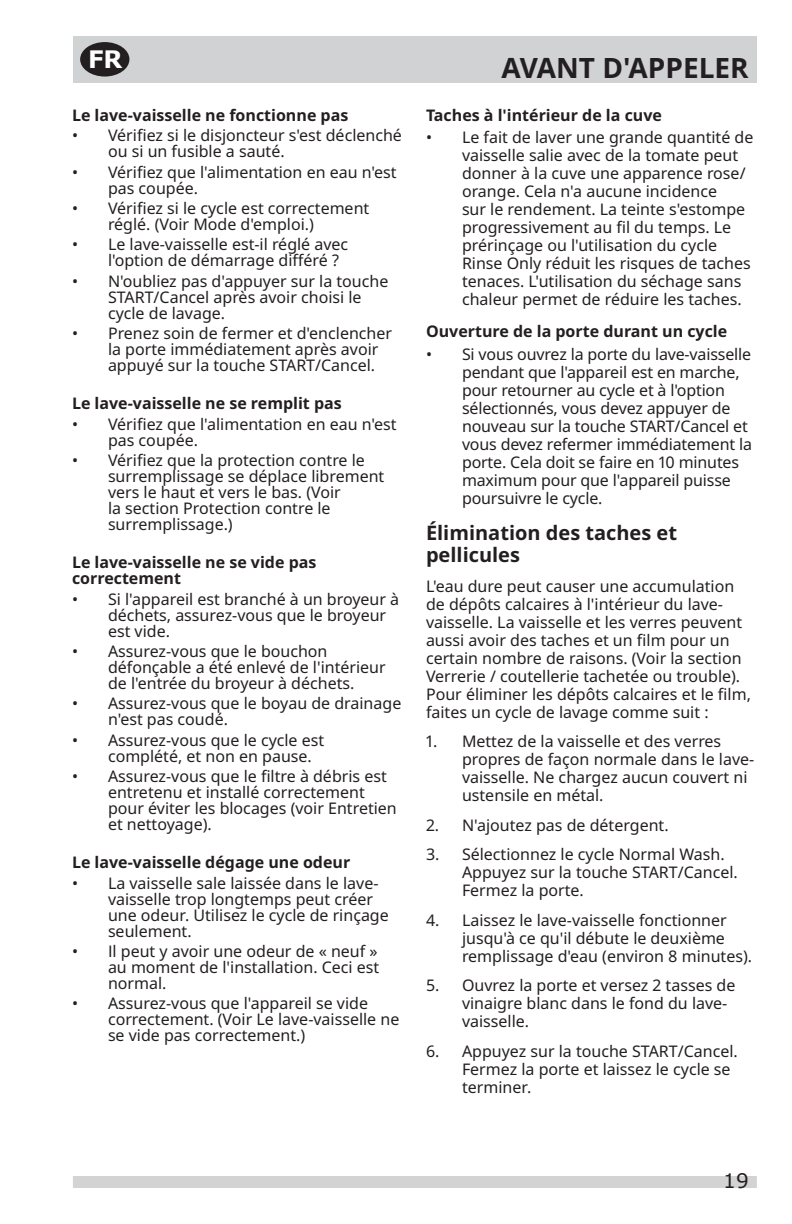
<style>
.page{position:relative;width:792px;height:1224px;background:#fff}
.page>*{position:absolute;margin:0;border:0;box-sizing:border-box;transform-origin:0 0}
.ID_Heading_Odd_conti{font:700 28px "Noto IKEA Latin";color:#231f20}
.t1{font:700 24px "Verdana";color:#fff}
.ID_1st_Level_Sub_Hea{font:700 20px/22px "Noto IKEA Latin";color:#231f20}
.t2{font:20px "Verdana";color:#231f20}
.ID_1st_Level_Sub_Hea-2{font:16px/18px "Noto IKEA Latin";color:#231f20}
.ID_Body_Text{font:700 16px/16px "Noto IKEA Latin";color:#231f20}
</style>
<div class="page">
<div style="left:73px;top:1176px;width:684px;height:12px;background:#d3d3d3"></div>
<div style="left:73px;top:36px;width:684px;height:46px;background:#d1d2d4"></div>
<svg style="left:80px;top:42px;width:49px;height:35px"></svg>
<h2 class="t1" style="left:88px;top:43px;width:36px">FR</h2>
<p class="ID_Heading_Odd_conti" style="left:502px;top:48px;width:249px">AVANT D'APPELER</p>
<p class="ID_Body_Text" style="left:72px;top:107px;width:278px">Le lave-vaisselle ne fonctionne pas</p>
<p class="ID_1st_Level_Sub_Hea-2" style="left:108px;top:127px;width:296px;line-height:16px;text-indent:-36px">• Vérifiez si le disjoncteur s'est déclenché ou si un fusible a sauté.</p>
<p class="ID_1st_Level_Sub_Hea-2" style="left:108px;top:163px;width:290px;line-height:16px;text-indent:-36px">• Vérifiez que l'alimentation en eau n'est pas coupée.</p>
<p class="ID_1st_Level_Sub_Hea-2" style="left:108px;top:200px;width:263px;line-height:16px;text-indent:-36px">• Vérifiez si le cycle est correctement réglé. (Voir Mode d'emploi.)</p>
<p class="ID_1st_Level_Sub_Hea-2" style="left:108px;top:236px;width:242px;line-height:16px;text-indent:-36px">• Le lave-vaisselle est-il réglé avec l'option de démarrage différé ?</p>
<p class="ID_1st_Level_Sub_Hea-2" style="left:108px;top:272px;width:282px;line-height:16px;text-indent:-36px">• N'oubliez pas d'appuyer sur la touche<br>START/Cancel après avoir choisi le cycle de lavage.</p>
<p class="ID_1st_Level_Sub_Hea-2" style="left:108px;top:325px;width:286px;line-height:16px;text-indent:-36px">• Prenez soin de fermer et d'enclencher la porte immédiatement après avoir appuyé sur la touche START/Cancel.</p>
<p class="ID_Body_Text" style="left:72px;top:395px;width:271px">Le lave-vaisselle ne se remplit pas</p>
<p class="ID_1st_Level_Sub_Hea-2" style="left:108px;top:415px;width:290px;line-height:16px;text-indent:-36px">• Vérifiez que l'alimentation en eau n'est pas coupée.</p>
<p class="ID_1st_Level_Sub_Hea-2" style="left:108px;top:452px;width:278px;line-height:16px;text-indent:-36px">• Vérifiez que la protection contre le surremplissage se déplace librement vers le haut et vers le bas. (Voir<br>la section Protection contre le surremplissage.)</p>
<p class="ID_Body_Text" style="left:72px;top:554px;width:246px">Le lave-vaisselle ne se vide pas correctement</p>
<p class="ID_1st_Level_Sub_Hea-2" style="left:108px;top:590px;width:293px;line-height:16px;text-indent:-36px">• Si l'appareil est branché à un broyeur à déchets, assurez-vous que le broyeur est vide.</p>
<p class="ID_1st_Level_Sub_Hea-2" style="left:108px;top:643px;width:279px;line-height:16px;text-indent:-36px">• Assurez-vous que le bouchon défonçable a été enlevé de l'intérieur de l'entrée du broyeur à déchets.</p>
<p class="ID_1st_Level_Sub_Hea-2" style="left:108px;top:695px;width:295px;line-height:16px;text-indent:-36px">• Assurez-vous que le boyau de drainage n'est pas coudé.</p>
<p class="ID_1st_Level_Sub_Hea-2" style="left:108px;top:731px;width:218px;line-height:16px;text-indent:-36px">• Assurez-vous que le cycle est complété, et non en pause.</p>
<p class="ID_1st_Level_Sub_Hea-2" style="left:108px;top:768px;width:290px;line-height:16px;text-indent:-36px">• Assurez-vous que le filtre à débris est entretenu et installé correctement pour éviter les blocages (voir Entretien et nettoyage).</p>
<p class="ID_Body_Text" style="left:72px;top:854px;width:280px">Le lave-vaisselle dégage une odeur</p>
<p class="ID_1st_Level_Sub_Hea-2" style="left:108px;top:874px;width:282px;line-height:16px;text-indent:-36px">• La vaisselle sale laissée dans le lave&shy;vaisselle trop longtemps peut créer une odeur. Utilisez le cycle de rinçage seulement.</p>
<p class="ID_1st_Level_Sub_Hea-2" style="left:108px;top:943px;width:273px;line-height:16px;text-align:justify;text-indent:-36px">• Il peut y avoir une odeur de « neuf » au moment de l'installation. Ceci est normal.</p>
<p class="ID_1st_Level_Sub_Hea-2" style="left:108px;top:995px;width:293px;line-height:16px;text-indent:-36px">• Assurez-vous que l'appareil se vide correctement. (Voir Le lave-vaisselle ne se vide pas correctement.)</p>
<p class="ID_Body_Text" style="left:426px;top:107px;width:237px">Taches à l'intérieur de la cuve</p>
<p class="ID_1st_Level_Sub_Hea-2" style="left:462px;top:128px;width:293px;text-indent:-36px">• Le fait de laver une grande quantité de vaisselle salie avec de la tomate peut donner à la cuve une apparence rose/ orange. Cela n'a aucune incidence<br>sur le rendement. La teinte s'estompe progressivement au fil du temps. Le prérinçage ou l'utilisation du cycle Rinse Only réduit les risques de taches tenaces. L'utilisation du séchage sans chaleur permet de réduire les taches.</p>
<p class="ID_Body_Text" style="left:426px;top:323px;width:303px">Ouverture de la porte durant un cycle</p>
<p class="ID_1st_Level_Sub_Hea-2" style="left:462px;top:344px;width:292px;text-indent:-36px">• Si vous ouvrez la porte du lave-vaisselle pendant que l'appareil est en marche, pour retourner au cycle et à l'option sélectionnés, vous devez appuyer de nouveau sur la touche START/Cancel et vous devez refermer immédiatement la porte. Cela doit se faire en 10 minutes maximum pour que l'appareil puisse poursuivre le cycle.</p>
<p class="ID_1st_Level_Sub_Hea" style="left:426px;top:521px;width:253px">Élimination des taches et pellicules</p>
<p class="ID_1st_Level_Sub_Hea-2" style="left:426px;top:576px;width:327px">L'eau dure peut causer une accumulation de dépôts calcaires à l'intérieur du lave&shy;vaisselle. La vaisselle et les verres peuvent aussi avoir des taches et un film pour un certain nombre de raisons. (Voir la section Verrerie / coutellerie tachetée ou trouble).<br>Pour éliminer les dépôts calcaires et le film, faites un cycle de lavage comme suit :</p>
<p class="ID_1st_Level_Sub_Hea-2" style="left:462px;top:732px;width:294px;text-indent:-36px">1. Mettez de la vaisselle et des verres propres de façon normale dans le lave&shy;vaisselle. Ne chargez aucun couvert ni ustensile en métal.</p>
<p class="ID_1st_Level_Sub_Hea-2" style="left:426px;top:815px;width:244px">2. N'ajoutez pas de détergent.</p>
<p class="ID_1st_Level_Sub_Hea-2" style="left:462px;top:845px;width:277px;text-indent:-36px">3. Sélectionnez le cycle Normal Wash.<br>Appuyez sur la touche START/Cancel.<br>Fermez la porte.</p>
<p class="ID_1st_Level_Sub_Hea-2" style="left:462px;top:910px;width:292px;text-indent:-36px">4. Laissez le lave-vaisselle fonctionner jusqu'à ce qu'il débute le deuxième remplissage d'eau (environ 8 minutes).</p>
<p class="ID_1st_Level_Sub_Hea-2" style="left:462px;top:976px;width:275px;text-indent:-36px">5. Ouvrez la porte et versez 2 tasses de vinaigre blanc dans le fond du lave&shy;vaisselle.</p>
<p class="ID_1st_Level_Sub_Hea-2" style="left:462px;top:1041px;width:277px;text-indent:-36px">6. Appuyez sur la touche START/Cancel.<br>Fermez la porte et laissez le cycle se terminer.</p>
<p class="t2" style="left:723px;top:1167px;width:27px">19</p>
</div>
